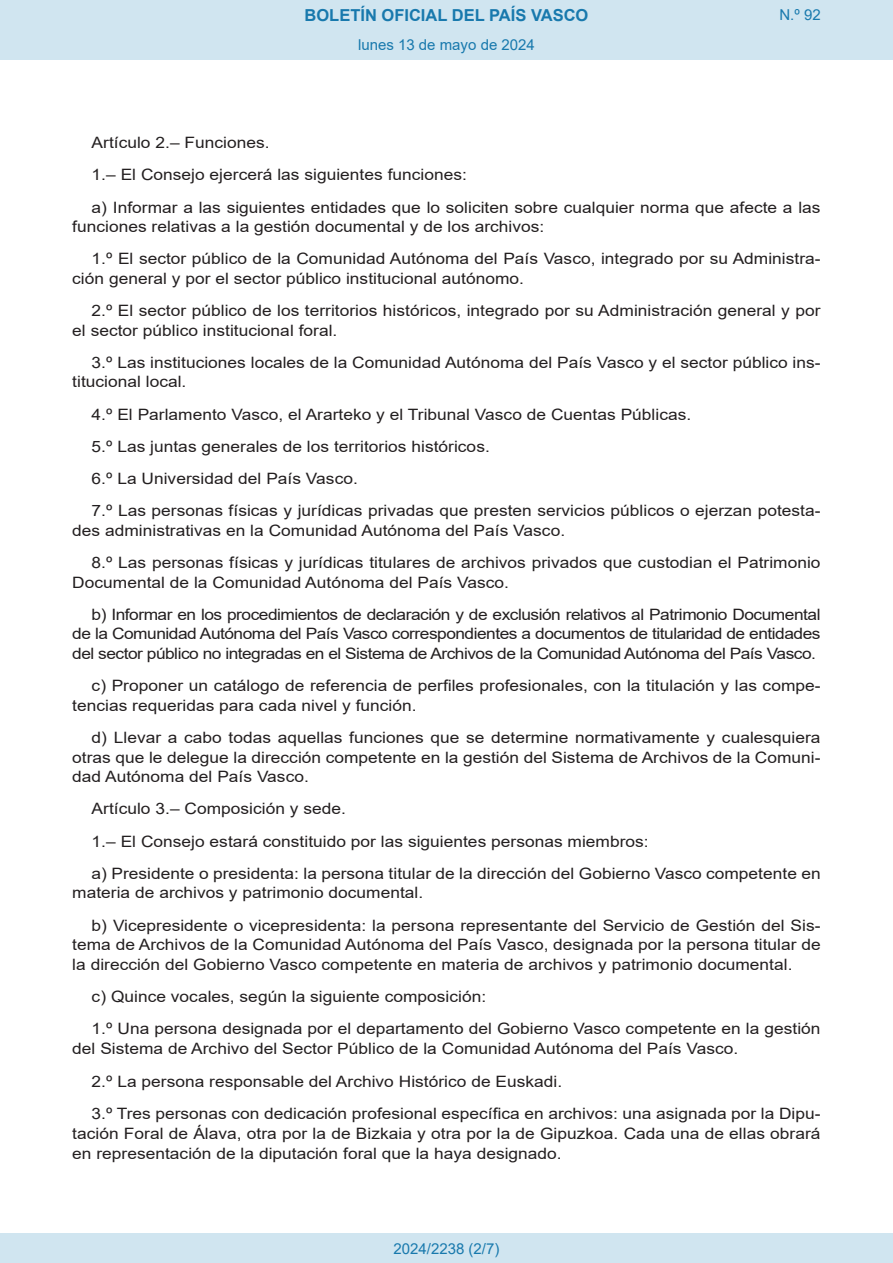
<style>
.page{position:relative;width:893px;height:1263px;background:#fff}
.page>*{position:absolute;margin:0;border:0;box-sizing:border-box;transform-origin:0 0}
.t1{font:700 16.5px "Arial";color:#1879ad}
.BOPVDetalle{font:15.6px/19.5px "Arial";color:#231f20;scale:1.11 1}
.Paginacion_Centro{font:15px "Arial";color:#1879ad}
</style>
<div class="page">
<div style="left:0;top:0;width:893px;height:60px;background:#d0e5f0"></div>
<div style="left:0;top:1233px;width:893px;height:30px;background:#d0e5f0"></div>
<p class="t1" style="left:305px;top:3px;width:285px">BOLETÍN OFICIAL DEL PAÍS VASCO</p>
<p class="Paginacion_Centro" style="left:358px;top:35px;width:178px">lunes 13 de mayo de 2024</p>
<p class="Paginacion_Centro" style="left:779px;top:5px;width:43px">N.º 92</p>
<p class="BOPVDetalle" style="left:92px;top:133px;width:162px">Artículo 2.– Funciones.</p>
<p class="BOPVDetalle" style="left:92px;top:165px;width:340px">1.– El Consejo ejercerá las siguientes funciones:</p>
<p class="BOPVDetalle" style="left:72px;top:197px;width:676px;text-indent:19px">a) Informar a las siguientes entidades que lo soliciten sobre cualquier norma que afecte a las funciones relativas a la gestión documental y de los archivos:</p>
<p class="BOPVDetalle" style="left:72px;top:249px;width:676px;text-indent:19px">1.º El sector público de la Comunidad Autónoma del País Vasco, integrado por su Administra&shy;ción general y por el sector público institucional autónomo.</p>
<p class="BOPVDetalle" style="left:72px;top:301px;width:676px;text-indent:19px">2.º El sector público de los territorios históricos, integrado por su Administración general y por el sector público institucional foral.</p>
<p class="BOPVDetalle" style="left:72px;top:353px;width:676px;text-indent:19px">3.º Las instituciones locales de la Comunidad Autónoma del País Vasco y el sector público ins&shy;titucional local.</p>
<p class="BOPVDetalle" style="left:92px;top:404px;width:542px">4.º El Parlamento Vasco, el Ararteko y el Tribunal Vasco de Cuentas Públicas.</p>
<p class="BOPVDetalle" style="left:92px;top:437px;width:360px">5.º Las juntas generales de los territorios históricos.</p>
<p class="BOPVDetalle" style="left:92px;top:469px;width:241px">6.º La Universidad del País Vasco.</p>
<p class="BOPVDetalle" style="left:72px;top:501px;width:676px;text-indent:19px">7.º Las personas físicas y jurídicas privadas que presten servicios públicos o ejerzan potesta&shy;des administrativas en la Comunidad Autónoma del País Vasco.</p>
<p class="BOPVDetalle" style="left:72px;top:553px;width:676px;text-indent:19px">8.º Las personas físicas y jurídicas titulares de archivos privados que custodian el Patrimonio<br>Documental de la Comunidad Autónoma del País Vasco.</p>
<p class="BOPVDetalle" style="left:72px;top:605px;width:676px;text-align:justify;text-indent:19px">b) Informar en los procedimientos de declaración y de exclusión relativos al Patrimonio Documental de la Comunidad Autónoma del País Vasco correspondientes a documentos de titularidad de entidades del sector público no integradas en el Sistema de Archivos de la Comunidad Autónoma del País Vasco.</p>
<p class="BOPVDetalle" style="left:72px;top:676px;width:676px;text-indent:19px">c) Proponer un catálogo de referencia de perfiles profesionales, con la titulación y las compe&shy;tencias requeridas para cada nivel y función.</p>
<p class="BOPVDetalle" style="left:72px;top:728px;width:676px;text-align:justify;text-indent:19px">d) Llevar a cabo todas aquellas funciones que se determine normativamente y cualesquiera otras que le delegue la dirección competente en la gestión del Sistema de Archivos de la Comuni&shy;dad Autónoma del País Vasco.</p>
<p class="BOPVDetalle" style="left:92px;top:799px;width:231px">Artículo 3.– Composición y sede.</p>
<p class="BOPVDetalle" style="left:92px;top:831px;width:503px">1.– El Consejo estará constituido por las siguientes personas miembros:</p>
<p class="BOPVDetalle" style="left:72px;top:863px;width:676px;text-indent:19px">a) Presidente o presidenta: la persona titular de la dirección del Gobierno Vasco competente en materia de archivos y patrimonio documental.</p>
<p class="BOPVDetalle" style="left:72px;top:915px;width:676px;text-align:justify;text-indent:19px">b) Vicepresidente o vicepresidenta: la persona representante del Servicio de Gestión del Sis&shy;tema de Archivos de la Comunidad Autónoma del País Vasco, designada por la persona titular de la dirección del Gobierno Vasco competente en materia de archivos y patrimonio documental.</p>
<p class="BOPVDetalle" style="left:92px;top:986px;width:357px">c) Quince vocales, según la siguiente composición:</p>
<p class="BOPVDetalle" style="left:72px;top:1018px;width:676px;line-height:20px;text-indent:19px">1.º Una persona designada por el departamento del Gobierno Vasco competente en la gestión del Sistema de Archivo del Sector Público de la Comunidad Autónoma del País Vasco.</p>
<p class="BOPVDetalle" style="left:92px;top:1071px;width:425px">2.º La persona responsable del Archivo Histórico de Euskadi.</p>
<p class="BOPVDetalle" style="left:72px;top:1104px;width:676px;line-height:20px;text-align:justify;text-indent:19px">3.º Tres personas con dedicación profesional específica en archivos: una asignada por la Dipu&shy;tación Foral de Álava, otra por la de Bizkaia y otra por la de Gipuzkoa. Cada una de ellas obrará en representación de la diputación foral que la haya designado.</p>
<p class="Paginacion_Centro" style="left:393px;top:1238px;width:107px">2024/2238 (2/7)</p>
</div>
